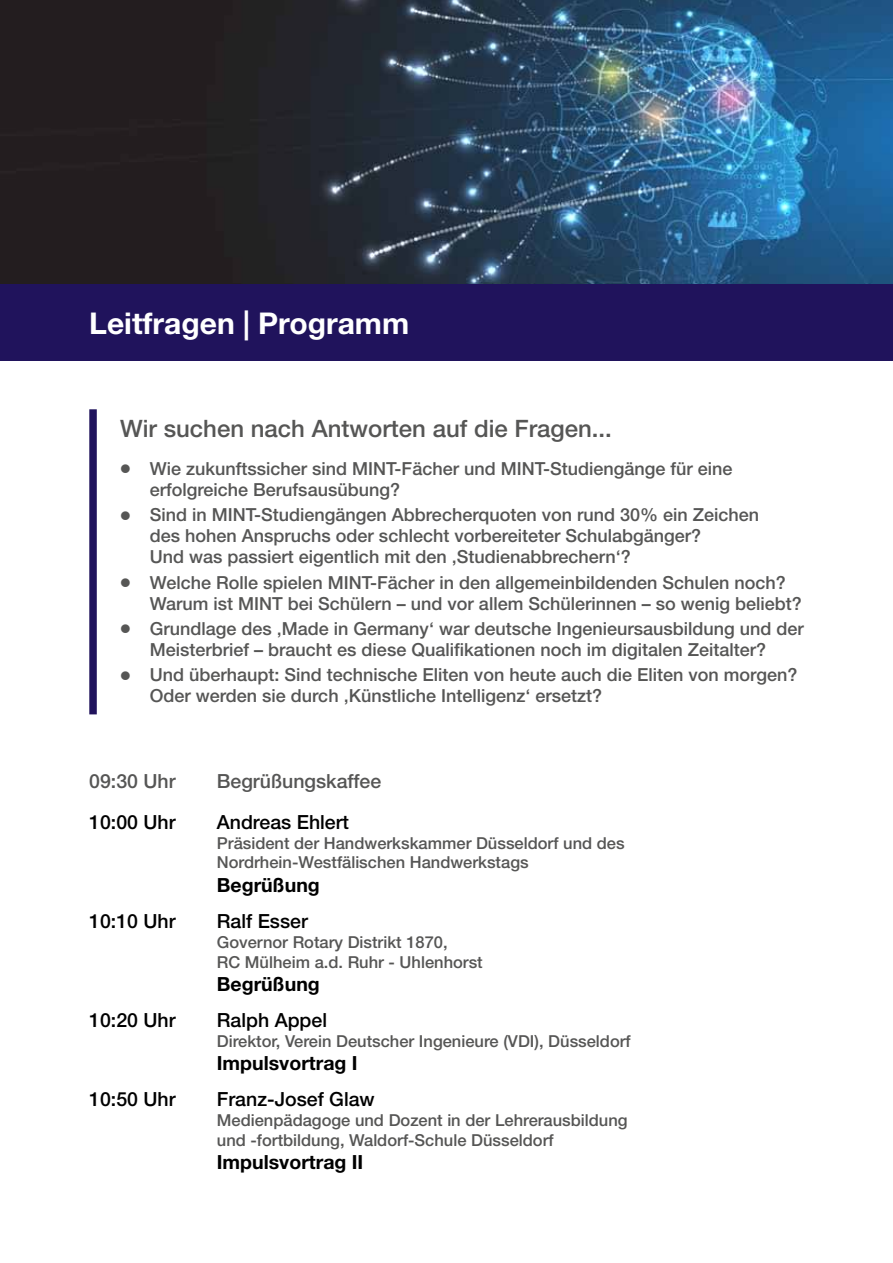
<style>
.page{position:relative;width:893px;height:1263px;background:#fff}
.page>*{position:absolute;margin:0;border:0;box-sizing:border-box;transform-origin:0 0}
.t1{font:700 30px "Helvetica Neue";color:#fff}
.t2{font:500 24px "Helvetica Neue";color:#565655}
.t3{font:500 19.5px "Helvetica Neue";color:#000}
.t4{font:700 19.5px "Helvetica Neue";color:#000}
.t5{font:500 19.5px "Helvetica Neue";color:#565655}
.t6{font:500 18px/21px "Helvetica Neue";color:#565655}
.t7{font:500 16.5px/19.8px "Helvetica Neue";color:#565655}
</style>
<div class="page">
<img style="left:0;top:0;width:892px;height:284px">
<div style="left:89px;top:409px;width:8px;height:305px;background:#20135c"></div>
<div style="left:0;top:284px;width:893px;height:76px;background:#20135c"></div>
<h1 class="t1" style="left:89px;top:305px;width:321px">Leitfragen | Programm</h1>
<h2 class="t2" style="left:120px;top:414px;width:493px">Wir suchen nach Antworten auf die Fragen...</h2>
<p class="t6" style="left:150px;top:458px;width:584px">Wie zukunftssicher sind MINT-Fächer und MINT-Studiengänge für eine erfolgreiche Berufsausübung?</p>
<p class="t6" style="left:150px;top:504px;width:611px">Sind in MINT-Studiengängen Abbrecherquoten von rund 30% ein Zeichen des hohen Anspruchs oder schlecht vorbereiteter Schulabgänger?<br>Und was passiert eigentlich mit den ‚Studienabbrechern‘?</p>
<p class="t6" style="left:150px;top:571px;width:653px">Welche Rolle spielen MINT-Fächer in den allgemeinbildenden Schulen noch?<br>Warum ist MINT bei Schülern – und vor allem Schülerinnen – so wenig beliebt?</p>
<p class="t6" style="left:150px;top:618px;width:655px">Grundlage des ‚Made in Germany‘ war deutsche Ingenieursausbildung und der<br>Meisterbrief – braucht es diese Qualifikationen noch im digitalen Zeitalter?</p>
<p class="t6" style="left:150px;top:664px;width:649px">Und überhaupt: Sind technische Eliten von heute auch die Eliten von morgen?<br>Oder werden sie durch ‚Künstliche Intelligenz‘ ersetzt?</p>
<p class="t5" style="left:89px;top:770px;width:88px">09:30 Uhr</p>
<p class="t5" style="left:217px;top:770px;width:166px">Begrüßungskaffee</p>
<p class="t3" style="left:89px;top:810px;width:88px">10:00 Uhr</p>
<p class="t3" style="left:217px;top:810px;width:134px">Andreas Ehlert</p>
<p class="t7" style="left:217px;top:832px;width:409px">Präsident der Handwerkskammer Düsseldorf und des<br>Nordrhein-Westfälischen Handwerkstags</p>
<p class="t4" style="left:217px;top:873px;width:104px">Begrüßung</p>
<p class="t3" style="left:89px;top:909px;width:88px">10:10 Uhr</p>
<p class="t3" style="left:217px;top:909px;width:93px">Ralf Esser</p>
<p class="t7" style="left:217px;top:932px;width:267px">Governor Rotary Distrikt 1870,<br>RC Mülheim a.d. Ruhr - Uhlenhorst</p>
<p class="t4" style="left:217px;top:972px;width:104px">Begrüßung</p>
<p class="t3" style="left:89px;top:1008px;width:88px">10:20 Uhr</p>
<p class="t3" style="left:217px;top:1008px;width:112px">Ralph Appel</p>
<p class="t7" style="left:217px;top:1031px;width:415px">Direktor, Verein Deutscher Ingenieure (VDI), Düsseldorf</p>
<p class="t4" style="left:217px;top:1051px;width:142px">Impulsvortrag I</p>
<p class="t3" style="left:89px;top:1088px;width:88px">10:50 Uhr</p>
<p class="t3" style="left:217px;top:1088px;width:159px">Franz-Josef Glaw</p>
<p class="t7" style="left:217px;top:1110px;width:412px">Medienpädagoge und Dozent in der Lehrerausbildung und -fortbildung, Waldorf-Schule Düsseldorf</p>
<p class="t4" style="left:217px;top:1150px;width:148px">Impulsvortrag II</p>
</div>
